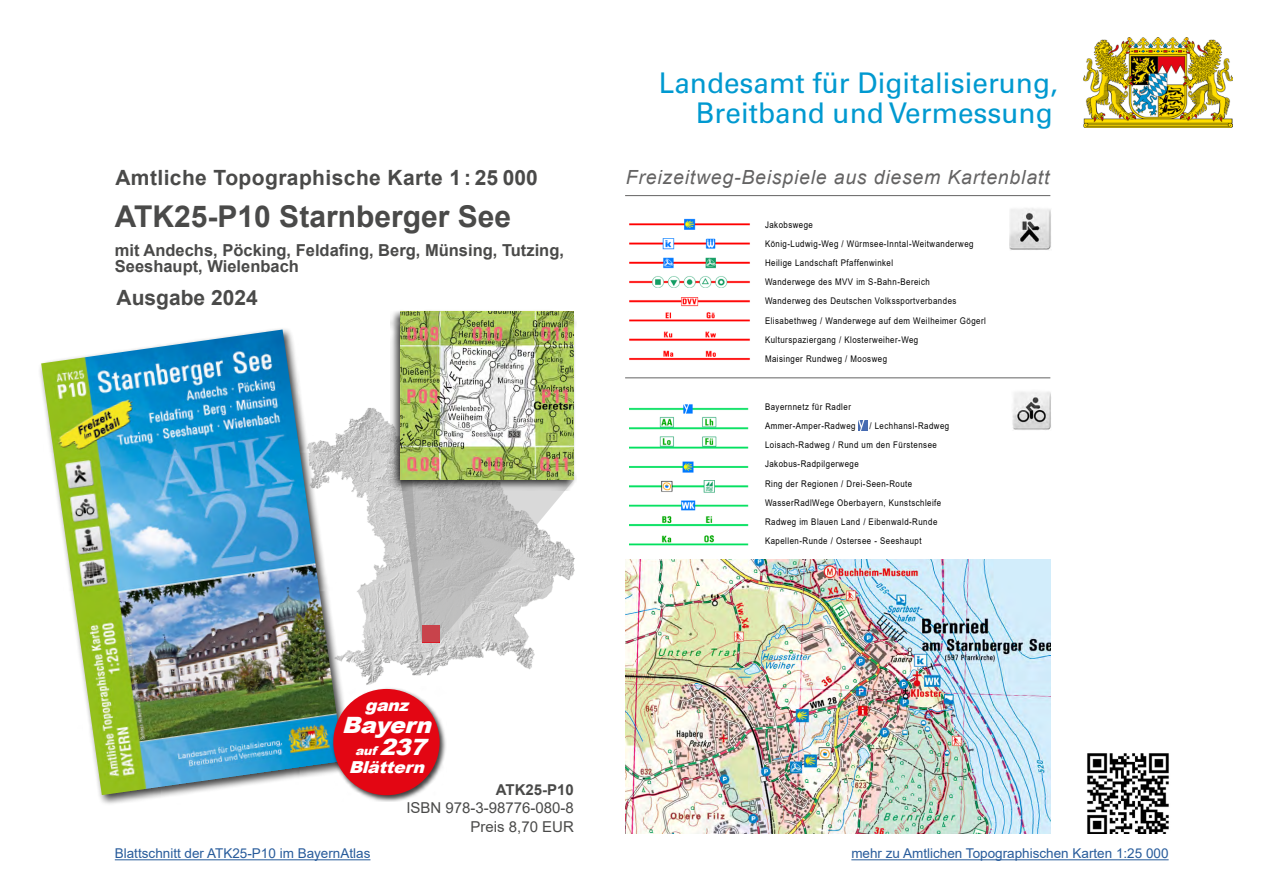
<style>
.page{position:relative;width:1263px;height:893px;background:#fff}
.page>*{position:absolute;margin:0;border:0;box-sizing:border-box;transform-origin:0 0}
.t1{font:700 30px "Arial";color:#4a4a49}
.t2{font:28.5px/30px "Univers";color:#0099d0;text-align:right}
.t3{font:italic 900 22.5px "Arial";color:#fff;scale:1.05 1}
.t4{font:700 21px "Arial";letter-spacing:.02em;color:#4a4a49}
.t5{font:700 21px "Arial";color:#4a4a49}
.t6{font:italic 19.5px "Arial";letter-spacing:.04em;color:#646363}
.t7{font:700 16.5px/16.5px "Arial";color:#4a4a49}
.t8{font:italic 900 16.5px "Arial";color:#fff;scale:1.05 1}
.t9{font:15px/18.8px "Arial";color:#4a4a49;text-align:right}
.t10{font:700 15px "Arial";color:#4a4a49}
.t11{font:13.5px "Arial";color:#275b9b}
.t12{font:italic 900 12px "Arial";color:#fff;scale:1.05 1}
.t13{font:9.15px/19.2px "Arial";letter-spacing:.06em;color:#000;scale:.86 1}
.s1{font-size:22.5px}
</style>
<div class="page">
<img style="left:354px;top:408px;width:221px;height:277px">
<svg style="left:401px;top:491px;width:173px;height:151px"></svg>
<hr style="left:625px;top:195px;width:425px;height:1px;background:#646363">
<hr style="left:625px;top:377px;width:425px;height:1px;background:#646363">
<div style="left:38px;top:326px;width:316px;height:480px;background:#000;opacity:.75"></div>
<img style="left:41px;top:330px;width:302px;height:465px">
<div style="left:390px;top:309px;width:186px;height:182px;background:#000;opacity:.75"></div>
<img style="left:401px;top:311px;width:173px;height:169px">
<img style="left:625px;top:559px;width:425px;height:274px">
<hr style="left:115px;top:859px;width:255px;height:1px;background:#275b9b">
<img style="left:629px;top:218px;width:121px;height:142px">
<img style="left:629px;top:404px;width:120px;height:142px">
<svg style="left:858px;top:421px;width:9px;height:9px"></svg>
<img style="left:1087px;top:753px;width:82px;height:80px">
<hr style="left:851px;top:859px;width:317px;height:1px;background:#275b9b">
<img style="left:1009px;top:208px;width:42px;height:42px">
<img style="left:1012px;top:392px;width:39px;height:38px">
<img style="left:1083px;top:38px;width:149px;height:89px">
<div style="left:331px;top:686px;width:115px;height:116px;background:#000;opacity:.75"></div>
<div style="left:333px;top:689px;width:107px;height:106px;background:#e30613;border-radius:50%"></div>
<h3 class="t4" style="left:115px;top:163px;width:424px">Amtliche Topographische Karte 1 : 25 000</h3>
<h1 class="t1" style="left:115px;top:195px;width:398px">ATK25-P10 Starnberger See</h1>
<h3 class="t7" style="left:115px;top:242px;width:451px">mit Andechs, Pöcking, Feldafing, Berg, Münsing, Tutzing,<br>Seeshaupt, Wielenbach</h3>
<h3 class="t5" style="left:117px;top:282px;width:143px">Ausgabe 2024</h3>
<h2 class="t2" style="left:659px;top:68px;width:400px">Landesamt für Digitalisierung,<br>Breitband und Vermessung</h2>
<h3 class="t6" style="left:626px;top:165px;width:425px">Freizeitweg-Beispiele aus diesem Kartenblatt</h3>
<p class="t13" style="left:765px;top:215px;width:258px">Jakobswege<br>König-Ludwig-Weg / Würmsee-Inntal-Weitwanderweg Heilige Landschaft Pfaffenwinkel<br>Wanderwege des MVV im S-Bahn-Bereich<br>Wanderweg des Deutschen Volkssportverbandes Elisabethweg / Wanderwege auf dem Weilheimer Gögerl Kulturspaziergang / Klosterweiher-Weg<br>Maisinger Rundweg / Moosweg</p>
<p class="t13" style="left:765px;top:397px;width:107px">Bayernnetz für Radler<br>Ammer-Amper-Radweg</p>
<p class="t13" style="left:765px;top:416px;width:216px;text-indent:104px">/ Lechhansl-Radweg Loisach-Radweg / Rund um den Fürstensee Jakobus-Radpilgerwege<br>Ring der Regionen / Drei-Seen-Route WasserRadlWege Oberbayern, Kunstschleife Radweg im Blauen Land / Eibenwald-Runde Kapellen-Runde / Ostersee - Seeshaupt</p>
<h3 class="t8" style="left:365px;top:693px;width:49px">ganz</h3>
<h3 class="t3" style="left:342px;top:708px;width:94px">Bayern</h3>
<h3 class="t12" style="left:355px;top:742px;width:77px">auf <span class="s1">237</span></h3>
<h3 class="t8" style="left:349px;top:755px;width:79px">Blättern</h3>
<h3 class="t10" style="left:496px;top:779px;width:80px">ATK25-P10</h3>
<h3 class="t9" style="left:406px;top:798px;width:169px">ISBN 978-3-98776-080-8<br>Preis 8,70 EUR</h3>
<h3 class="t11" style="left:115px;top:844px;width:257px">Blattschnitt der ATK25-P10 im BayernAtlas</h3>
<h3 class="t11" style="left:851px;top:844px;width:319px">mehr zu Amtlichen Topographischen Karten 1:25 000</h3>
</div>
